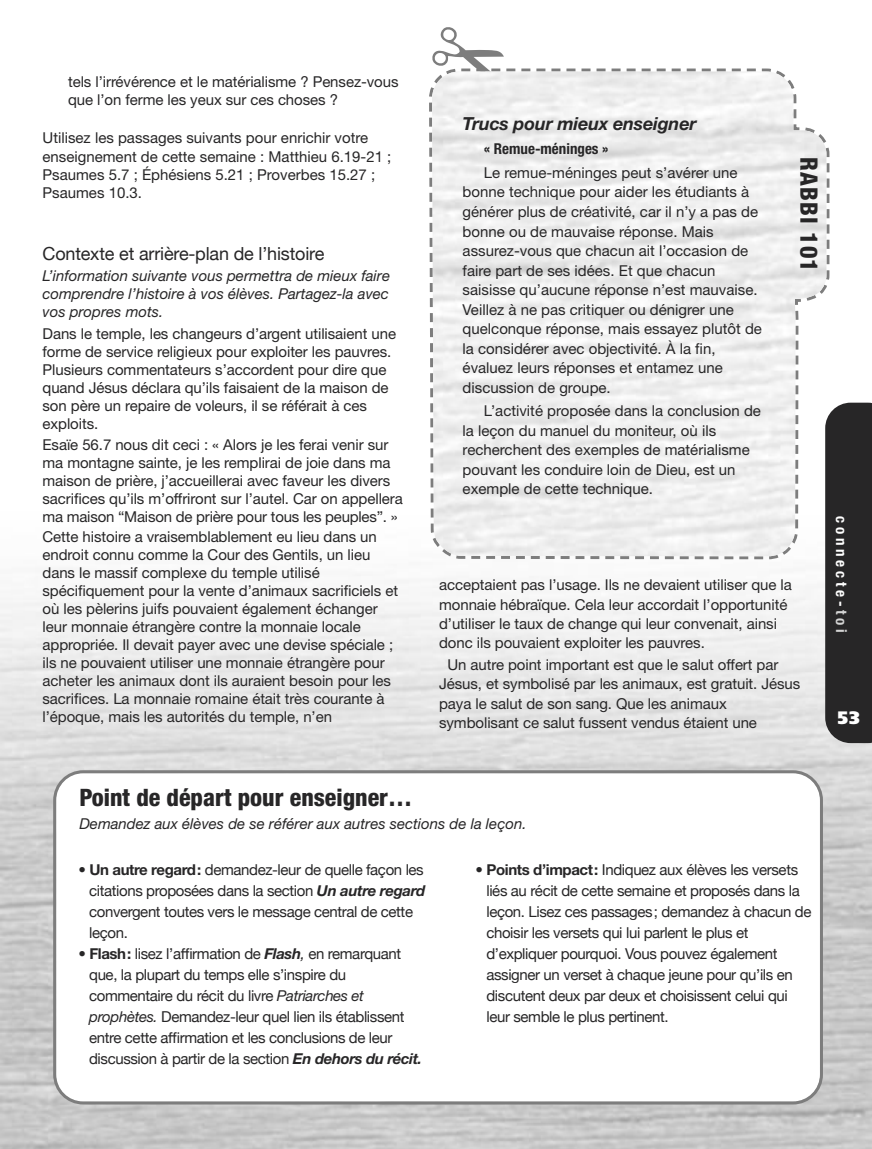
<style>
.page{position:relative;width:872px;height:1149px;background:#fff}
.page>*{position:absolute;margin:0;border:0;box-sizing:border-box;transform-origin:0 0}
.t1{font:800 condensed 24px "Helvetica Neue LT Std";color:#272627}
.t2{font:800 condensed 24px "Helvetica Neue LT Std";letter-spacing:.05em;color:#272627}
.t3{font:18px "Helvetica Neue";letter-spacing:-.01em;color:#272627}
.t4{font:italic 700 18px "Helvetica Neue LT Std";letter-spacing:-.01em;color:#272627}
.t5{font:900 18px "Frutiger";color:#fff}
.t6{font:15px/18px "Helvetica Neue LT Std";letter-spacing:-.005em;color:#272627}
.t7{font:15px/21px "Helvetica Neue";letter-spacing:-.025em;color:#272627}
.t8{font:italic 15px/18px "Helvetica Neue LT Std";color:#272627;text-align:justify}
.t9{font:700 condensed 15px "Helvetica Neue LT Std";color:#272627}
.t10{font:700 condensed 15px "Helvetica Neue";letter-spacing:.25em;color:#fff}
.s1{color:#d4d4d4}
.s2{font-family:"Helvetica Neue LT Std"}
.s3{font-family:"Helvetica Neue LT Std";font-weight:700}
.s4{font-family:"Helvetica Neue LT Std";font-weight:700;font-style:italic}
.s5{font-family:"Helvetica Neue LT Std";font-style:italic}
</style>
<div class="page">
<img style="left:0;top:575px;width:872px;height:573px">
<div style="left:825px;top:402px;width:47px;height:340px;background:#272627"></div>
<svg style="left:453px;top:556px;width:15px;height:3px"></svg>
<svg style="left:826px;top:147px;width:4px;height:141px"></svg>
<img style="left:432px;top:71px;width:394px;height:485px">
<svg style="left:53px;top:770px;width:770px;height:334px"></svg>
<svg style="left:430px;top:68px;width:77px;height:17px"></svg>
<p class="t6" style="left:68px;top:74px;width:332px">tels l’irrévérence et le matérialisme ? Pensez-vous que l’on ferme les yeux sur ces choses ?</p>
<p class="t6" style="left:43px;top:131px;width:350px">Utilisez les passages suivants pour enrichir votre enseignement de cette semaine : Matthieu 6.19-21 ; Psaumes 5.7 ; Éphésiens 5.21 ; Proverbes 15.27 ; Psaumes 10.3.</p>
<p class="t3" style="left:43px;top:243px;width:283px">Contexte et arrière-plan de l’histoire</p>
<p class="t8" style="left:43px;top:268px;width:349px">L’information suivante vous permettra de mieux faire comprendre l’histoire à vos élèves. Partagez-la avec vos propres mots.</p>
<p class="t6" style="left:43px;top:326px;width:355px">Dans le temple, les changeurs d’argent utilisaient une forme de service religieux pour exploiter les pauvres.<br>Plusieurs commentateurs s’accordent pour dire que quand Jésus déclara qu’ils faisaient de la maison de son père un repaire de voleurs, il se référait à ces exploits.</p>
<p class="t6" style="left:43px;top:436px;width:362px">Esaïe 56.7 nous dit ceci : « Alors je les ferai venir sur ma montagne sainte, je les remplirai de joie dans ma maison de prière, j’accueillerai avec faveur les divers sacrifices qu’ils m’offriront sur l’autel. Car on appellera ma maison “Maison de prière pour tous les peuples”. »</p>
<p class="t6" style="left:43px;top:528px;width:357px">Cette histoire a vraisemblablement eu lieu dans un endroit connu comme la Cour des Gentils, un lieu dans le massif complexe du temple utilisé spécifiquement pour la vente d’animaux sacrificiels et où les pèlerins juifs pouvaient également échanger leur monnaie étrangère contre la monnaie locale appropriée. Il devait payer avec une devise spéciale ; ils ne pouvaient utiliser une monnaie étrangère pour acheter les animaux dont ils auraient besoin pour les sacrifices. La monnaie romaine était très courante à l’époque, mais les autorités du temple, n’en</p>
<p class="t4" style="left:462px;top:117px;width:235px">Trucs pour mieux enseigner</p>
<p class="t9" style="left:484px;top:143px;width:126px">« Remue-méninges »</p>
<p class="t6" style="left:462px;top:164px;width:301px;line-height:19.5px;text-indent:21px">Le remue-méninges peut s’avérer une bonne technique pour aider les étudiants à générer plus de créativité, car il n’y a pas de bonne ou de mauvaise réponse. Mais assurez-vous que chacun ait l’occasion de faire part de ses idées. Et que chacun saisisse qu’aucune réponse n’est mauvaise.<br>Veillez à ne pas critiquer ou dénigrer une quelconque réponse, mais essayez plutôt de la considérer avec objectivité. À la fin, évaluez leurs réponses et entamez une discussion de groupe.</p>
<p class="t6" style="left:462px;top:402px;width:300px;line-height:19.5px;text-indent:21px">L’activité proposée dans la conclusion de la leçon du manuel du moniteur, où ils recherchent des exemples de matérialisme pouvant les conduire loin de Dieu, est un exemple de cette technique.</p>
<h1 class="t2" style="left:817px;top:157px;width:117px;rotate:90deg">RABBI 101</h1>
<p class="t6" style="left:439px;top:576px;width:354px;line-height:19.4px">acceptaient pas l’usage. Ils ne devaient utiliser que la monnaie hébraïque. Cela leur accordait l’opportunité d’utiliser le taux de change qui leur convenait, ainsi donc ils pouvaient exploiter les pauvres.</p>
<p class="t6" style="left:439px;top:656px;width:363px;line-height:19.4px;text-indent:8px">Un autre point important est que le salut offert par Jésus, et symbolisé par les animaux, est gratuit. Jésus paya le salut de son sang. Que les animaux symbolisant ce salut fussent vendus étaient une</p>
<p class="t10" style="left:850px;top:516px;width:118px;rotate:90deg">connecte-<span class="s1">toi</span></p>
<p class="t5" style="left:837px;top:710px;width:24px">53</p>
<h1 class="t1" style="left:79px;top:789px;width:334px">Point de départ pour enseigner…</h1>
<p class="t8" style="left:79px;top:815px;width:448px">Demandez aux élèves de se référer aux autres sections de la leçon.</p>
<p class="t7" style="left:89px;top:858px;width:338px;text-indent:-11px"><span class="s2">•</span> <span class="s3">Un autre regard:</span> demandez-leur de quelle façon les citations proposées dans la section <span class="s4">Un autre regard </span>convergent toutes vers le message central de cette leçon.</p>
<p class="t7" style="left:89px;top:942px;width:334px;text-indent:-11px"><span class="s2">•</span> <span class="s3">Flash:</span> lisez l’affirmation de <span class="s4">Flash</span><span class="s5">,</span> en remarquant que, la plupart du temps elle s’inspire du commentaire du récit du livre <span class="s5">Patriarches et prophètes.</span> Demandez-leur quel lien ils établissent entre cette affirmation et les conclusions de leur discussion à partir de la section <span class="s4">En dehors du récit.</span></p>
<p class="t7" style="left:486px;top:858px;width:326px;text-indent:-11px"><span class="s2">•</span> <span class="s3">Points d’impact:</span> Indiquez aux élèves les versets liés au récit de cette semaine et proposés dans la leçon. Lisez ces passages; demandez à chacun de choisir les versets qui lui parlent le plus et d’expliquer pourquoi. Vous pouvez également assigner un verset à chaque jeune pour qu’ils en discutent deux par deux et choisissent celui qui leur semble le plus pertinent.</p>
</div>
